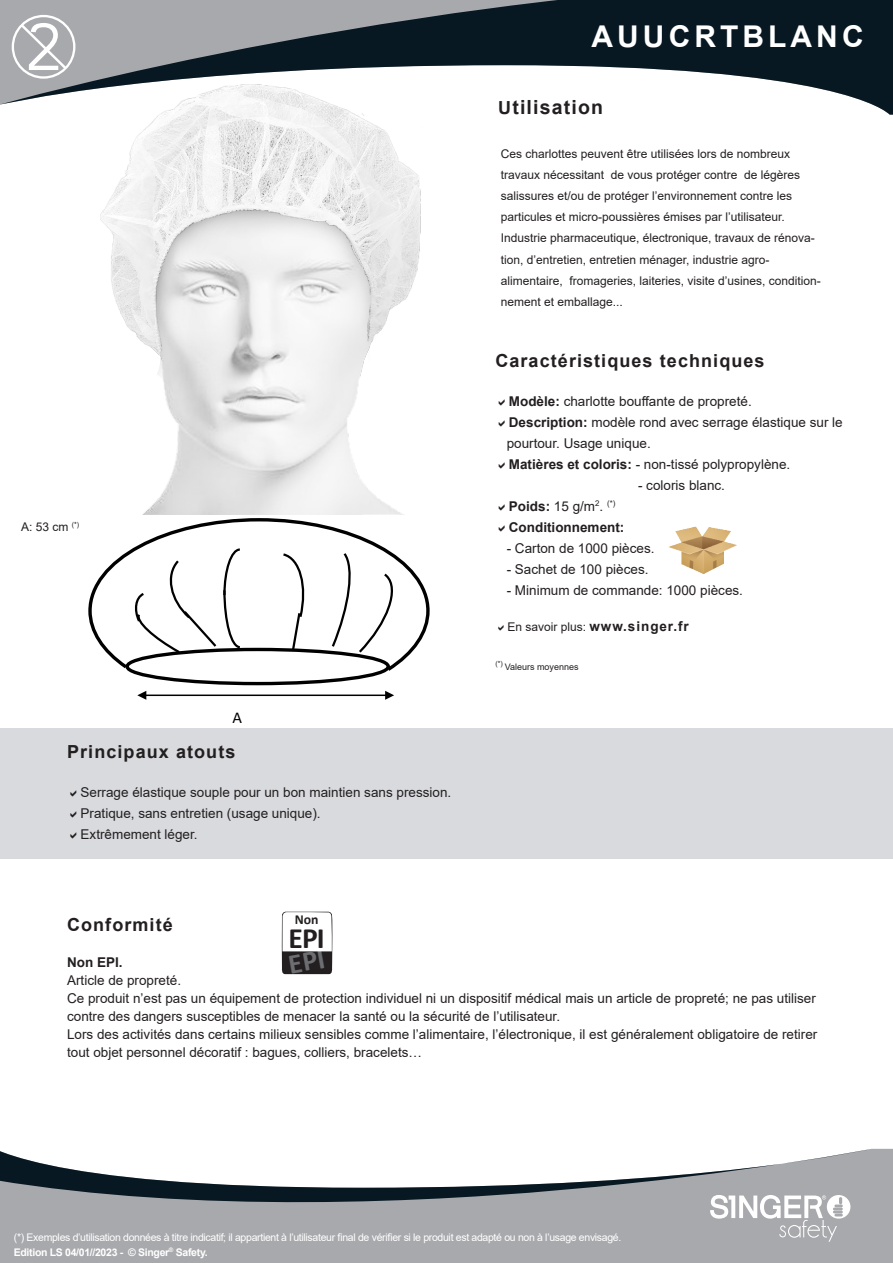
<style>
.page{position:relative;width:893px;height:1263px;background:#fff}
.page>*{position:absolute;margin:0;border:0;box-sizing:border-box;transform-origin:0 0}
.t1{font:700 30px "Arial";letter-spacing:.135em;color:#fff}
.t2{font:700 29.55px "Calibri";color:#231f20}
.t3{font:700 19.5px "Arial";letter-spacing:.06em;color:#231f20}
.t4{font:700 18px "Arial";letter-spacing:.06em;color:#231f20}
.t5{font:16.5px "Calibri";color:#000}
.t6{font:700 13.8px "Calibri";color:#231f20}
.t7{font:13.5px/18px "Arial";color:#231f20}
.t8{font:700 13.5px/21px "Arial";color:#231f20}
.t9{font:12px/21px "Arial";color:#231f20}
.t10{font:10.5px/15px "Arial";letter-spacing:-.03em;color:#fff}
.t11{font:9px "Arial";color:#231f20}
.s1{font-size:18px}
.s2{font-weight:700}
.s3{font-weight:400}
.s4{font-weight:700;font-size:13.5px}
</style>
<div class="page">
<img style="left:100px;top:115px;width:321px;height:399px">
<div style="left:0;top:729px;width:893px;height:130px;background:#d8dade"></div>
<img style="left:668px;top:526px;width:69px;height:48px">
<svg style="left:88px;top:518px;width:342px;height:156px"></svg>
<div style="left:127px;top:649px;width:261px;height:35px;background:#fff;border-radius:50%"></div>
<div style="left:125px;top:648px;width:265px;height:37px;border:3px solid #000;border-radius:50%"></div>
<svg style="left:134px;top:547px;width:108px;height:108px"></svg>
<svg style="left:281px;top:552px;width:27px;height:101px"></svg>
<svg style="left:330px;top:551px;width:73px;height:104px"></svg>
<hr style="left:145px;top:694px;width:242px;height:2px;background:#000">
<svg style="left:385px;top:691px;width:9px;height:9px"></svg>
<svg style="left:137px;top:691px;width:9px;height:9px"></svg>
<div style="left:0;top:1148px;width:893px;height:115px;background:#a8a9ad"></div>
<svg style="left:0;top:1148px;width:872px;height:102px;fill:#a8a9ad"></svg>
<svg style="left:710px;top:1195px;width:140px;height:47px"></svg>
<svg style="left:0;top:0;width:893px;height:115px"></svg>
<svg style="left:12px;top:15px;width:63px;height:64px"></svg>
<svg style="left:281px;top:912px;width:52px;height:62px"></svg>
<p class="t1" style="left:592px;top:16px;width:274px">AUUCRTBLANC</p>
<p class="t9" style="left:21px;top:516px;width:60px">A: 53 cm <sup>(*)</sup></p>
<p class="t5" style="left:233px;top:706px;width:11px">A</p>
<p class="t4" style="left:67px;top:739px;width:170px">Principaux atouts</p>
<p class="t7" style="left:81px;top:781px;width:372px;line-height:21px">Serrage élastique souple pour un bon maintien sans pression.<br>Pratique, sans entretien (usage unique).</p>
<p class="t7" style="left:81px;top:825px;width:119px">Extrêmement léger.</p>
<p class="t3" style="left:498px;top:93px;width:106px"><span class="s1">U</span>tilisation</p>
<p class="t9" style="left:501px;top:144px;width:316px">Ces charlottes peuvent être utilisées lors de nombreux travaux nécessitant de vous protéger contre de légères salissures et/ou de protéger l’environnement contre les particules et micro-poussières émises par l’utilisateur.<br>Industrie pharmaceutique, électronique, travaux de rénova&shy;tion, d’entretien, entretien ménager, industrie agro-</p>
<p class="t9" style="left:501px;top:270px;width:322px">alimentaire, fromageries, laiteries, visite d’usines, condition&shy;nement et emballage...</p>
<p class="t4" style="left:495px;top:348px;width:271px">Caractéristiques techniques</p>
<p class="t7" style="left:509px;top:392px;width:244px"><span class="s2">Modèle:</span> charlotte bouffante de propreté.</p>
<p class="t7" style="left:509px;top:413px;width:335px"><span class="s2">Description:</span> modèle rond avec serrage élastique sur le</p>
<p class="t7" style="left:507px;top:434px;width:146px">pourtour. Usage unique.</p>
<p class="t7" style="left:509px;top:455px;width:283px"><span class="s2">Matières et coloris:</span> - non-tissé polypropylène.</p>
<p class="t7" style="left:638px;top:476px;width:89px">- coloris blanc.</p>
<p class="t8" style="left:509px;top:496px;width:117px">Poids: <span class="s3">15 g/m</span><sup>2</sup><span class="s3">.</span> <sup>(*)<br></sup>Conditionnement:</p>
<p class="t7" style="left:507px;top:539px;width:149px">- Carton de 1000 pièces.</p>
<p class="t7" style="left:507px;top:560px;width:143px">- Sachet de 100 pièces.</p>
<p class="t7" style="left:507px;top:581px;width:238px">- Minimum de commande: 1000 pièces.</p>
<p class="t9" style="left:507px;top:616px;width:183px">En savoir plus: <span class="s4">www.singer.fr</span></p>
<p class="t11" style="left:495px;top:660px;width:85px"><sup>(*)</sup> Valeurs moyennes</p>
<p class="t6" style="left:295px;top:911px;width:25px">Non</p>
<p class="t2" style="left:289px;top:919px;width:38px">EPI</p>
<p class="t4" style="left:67px;top:912px;width:107px">Conformité</p>
<p class="t7" style="left:67px;top:953px;width:116px"><span class="s2">Non EPI.<br></span>Article de propreté.</p>
<p class="t7" style="left:67px;top:989px;width:750px">Ce produit n’est pas un équipement de protection individuel ni un dispositif médical mais un article de propreté; ne pas utiliser contre des dangers susceptibles de menacer la santé ou la sécurité de l’utilisateur.</p>
<p class="t7" style="left:67px;top:1025px;width:752px">Lors des activités dans certains milieux sensibles comme l’alimentaire, l’électronique, il est généralement obligatoire de retirer tout objet personnel décoratif : bagues, colliers, bracelets…</p>
<p class="t10" style="left:14px;top:1229px;width:609px">(*) Exemples d’utilisation données à titre indicatif; il appartient à l’utilisateur final de vérifier si le produit est adapté ou non à l’usage envisagé.<br><span class="s2">Edition LS 04/01//2023 - © Singer</span><sup>®</sup> <span class="s2">Safety.</span></p>
</div>
